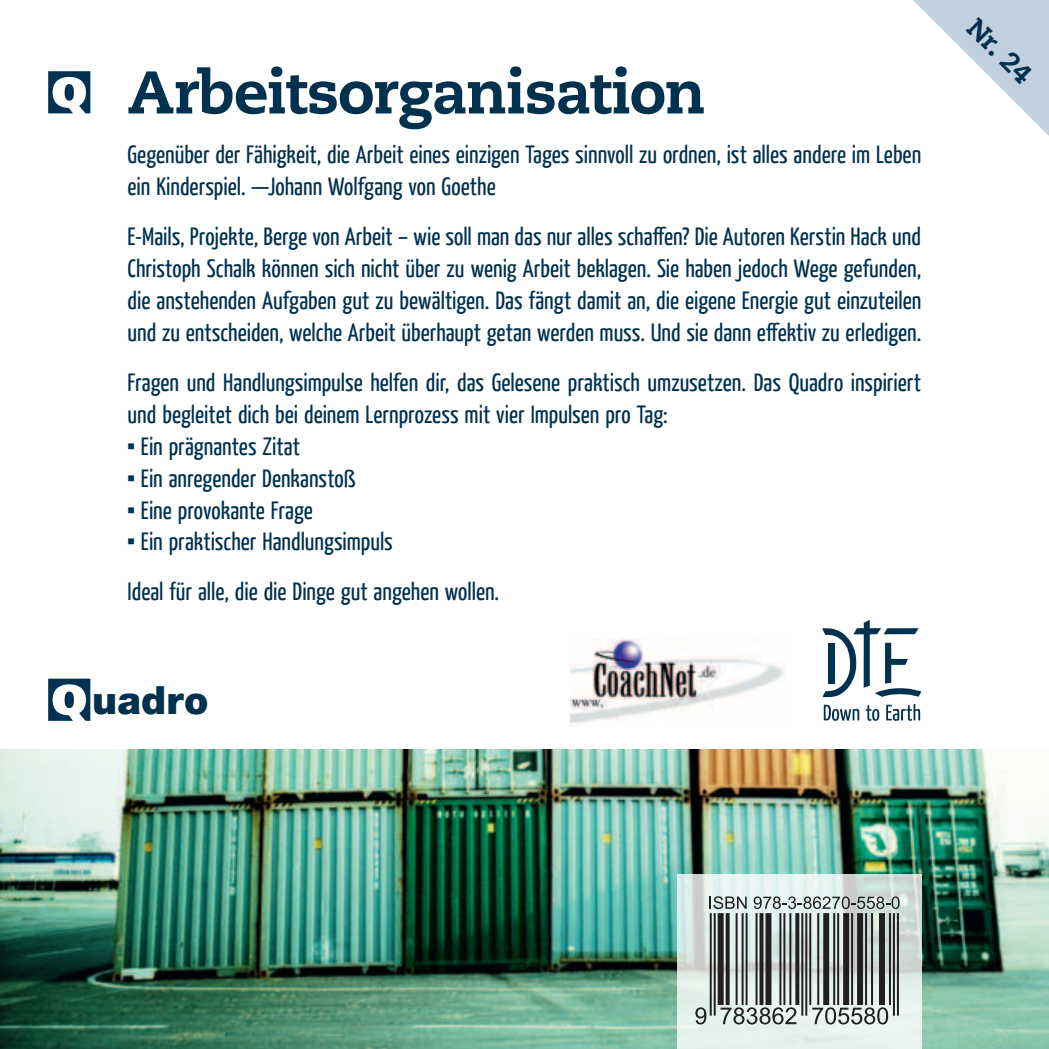
<style>
.page{position:relative;width:1049px;height:1049px;background:#fff}
.page>*{position:absolute;margin:0;border:0;box-sizing:border-box;transform-origin:0 0}
.t1{font:800 60px "Caecilia LT";letter-spacing:-.02em;color:#00314f}
.t2{font:900 38.75px "Helvetica Neue LT";letter-spacing:.005em;color:#00314f}
.t3{font:800 26.75px "Caecilia LT";color:#00314f}
.t4{font:25px/32px "Yanone Kaffeesatz";color:#00314f}
</style>
<div class="page">
<img style="left:0;top:749px;width:1049px;height:300px">
<svg style="left:824px;top:705px;width:35px;height:16px"></svg>
<svg style="left:872px;top:709px;width:7px;height:12px"></svg>
<svg style="left:866px;top:705px;width:11px;height:16px"></svg>
<svg style="left:886px;top:704px;width:34px;height:17px"></svg>
<svg style="left:822px;top:620px;width:99px;height:78px"></svg>
<svg style="left:677px;top:874px;width:244px;height:175px;background:#d5e0dc"></svg>
<svg style="left:48px;top:71px;width:42px;height:42px"></svg>
<svg style="left:913px;top:0;width:136px;height:136px"></svg>
<svg style="left:48px;top:679px;width:42px;height:42px"></svg>
<img style="left:570px;top:638px;width:215px;height:86px">
<svg style="left:812px;top:1007px;width:76px;height:17px"></svg>
<svg style="left:721px;top:1007px;width:75px;height:17px"></svg>
<svg style="left:695px;top:1007px;width:11px;height:17px"></svg>
<hr style="left:710px;top:913px;width:2px;height:103px;background:#231f20">
<hr style="left:714px;top:913px;width:2px;height:103px;background:#231f20">
<div style="left:718px;top:913px;width:6px;height:92px;background:#231f20"></div>
<svg style="left:726px;top:913px;width:4px;height:92px"></svg>
<hr style="left:735px;top:913px;width:2px;height:92px;background:#231f20">
<hr style="left:741px;top:913px;width:2px;height:92px;background:#231f20">
<hr style="left:745px;top:913px;width:2px;height:92px;background:#231f20">
<hr style="left:755px;top:913px;width:2px;height:92px;background:#231f20">
<svg style="left:759px;top:913px;width:4px;height:92px"></svg>
<div style="left:765px;top:913px;width:6px;height:92px;background:#231f20"></div>
<hr style="left:779px;top:913px;width:2px;height:92px;background:#231f20">
<hr style="left:783px;top:913px;width:2px;height:92px;background:#231f20">
<hr style="left:789px;top:913px;width:2px;height:92px;background:#231f20">
<svg style="left:795px;top:913px;width:4px;height:92px"></svg>
<hr style="left:801px;top:913px;width:2px;height:103px;background:#231f20">
<hr style="left:805px;top:913px;width:2px;height:103px;background:#231f20">
<hr style="left:809px;top:913px;width:2px;height:92px;background:#231f20">
<hr style="left:817px;top:913px;width:2px;height:92px;background:#231f20">
<div style="left:823px;top:913px;width:6px;height:92px;background:#231f20"></div>
<hr style="left:833px;top:913px;width:2px;height:92px;background:#231f20">
<hr style="left:837px;top:913px;width:2px;height:92px;background:#231f20">
<div style="left:843px;top:913px;width:6px;height:92px;background:#231f20"></div>
<hr style="left:851px;top:913px;width:2px;height:92px;background:#231f20">
<div style="left:857px;top:913px;width:6px;height:92px;background:#231f20"></div>
<hr style="left:865px;top:913px;width:2px;height:92px;background:#231f20">
<hr style="left:871px;top:913px;width:2px;height:92px;background:#231f20">
<div style="left:879px;top:913px;width:6px;height:92px;background:#231f20"></div>
<hr style="left:889px;top:913px;width:2px;height:92px;background:#231f20">
<hr style="left:893px;top:913px;width:2px;height:103px;background:#231f20">
<hr style="left:897px;top:913px;width:2px;height:103px;background:#231f20">
<svg style="left:709px;top:896px;width:38px;height:13px"></svg>
<svg style="left:753px;top:896px;width:146px;height:13px;background:#a3acaa"></svg>
<h1 class="t1" style="left:128px;top:55px;width:580px">Arbeitsorganisation</h1>
<p class="t4" style="left:128px;top:138px;width:795px">Gegenüber der Fähigkeit, die Arbeit eines einzigen Tages sinnvoll zu ordnen, ist alles andere im Leben ein Kinderspiel. —Johann Wolfgang von Goethe</p>
<p class="t4" style="left:128px;top:220px;width:795px;text-align:justify">E-Mails, Projekte, Berge von Arbeit – wie soll man das nur alles schaffen? Die Autoren Kerstin Hack und Christoph Schalk können sich nicht über zu wenig Arbeit beklagen. Sie haben jedoch Wege gefunden, die anstehenden Aufgaben gut zu bewältigen. Das fängt damit an, die eigene Energie gut einzuteilen und zu entscheiden, welche Arbeit überhaupt getan werden muss. Und sie dann effektiv zu erledigen.</p>
<p class="t4" style="left:128px;top:365px;width:795px">Fragen und Handlungsimpulse helfen dir, das Gelesene praktisch umzusetzen. Das Quadro inspiriert und begleitet dich bei deinem Lernprozess mit vier Impulsen pro Tag:</p>
<p class="t4" style="left:128px;top:429px;width:174px">■ Ein prägnantes Zitat</p>
<p class="t4" style="left:128px;top:461px;width:229px">■ Ein anregender Denkanstoß</p>
<p class="t4" style="left:128px;top:493px;width:187px">■ Eine provokante Frage</p>
<p class="t4" style="left:128px;top:516px;width:373px;line-height:50px">■ Ein praktischer Handlungsimpuls<br>Ideal für alle, die die Dinge gut angehen wollen.</p>
<h2 class="t2" style="left:92px;top:677px;width:118px">uadro</h2>
<p class="t3" style="left:983px;top:11px;width:80px;rotate:45deg">Nr. 24</p>
</div>
